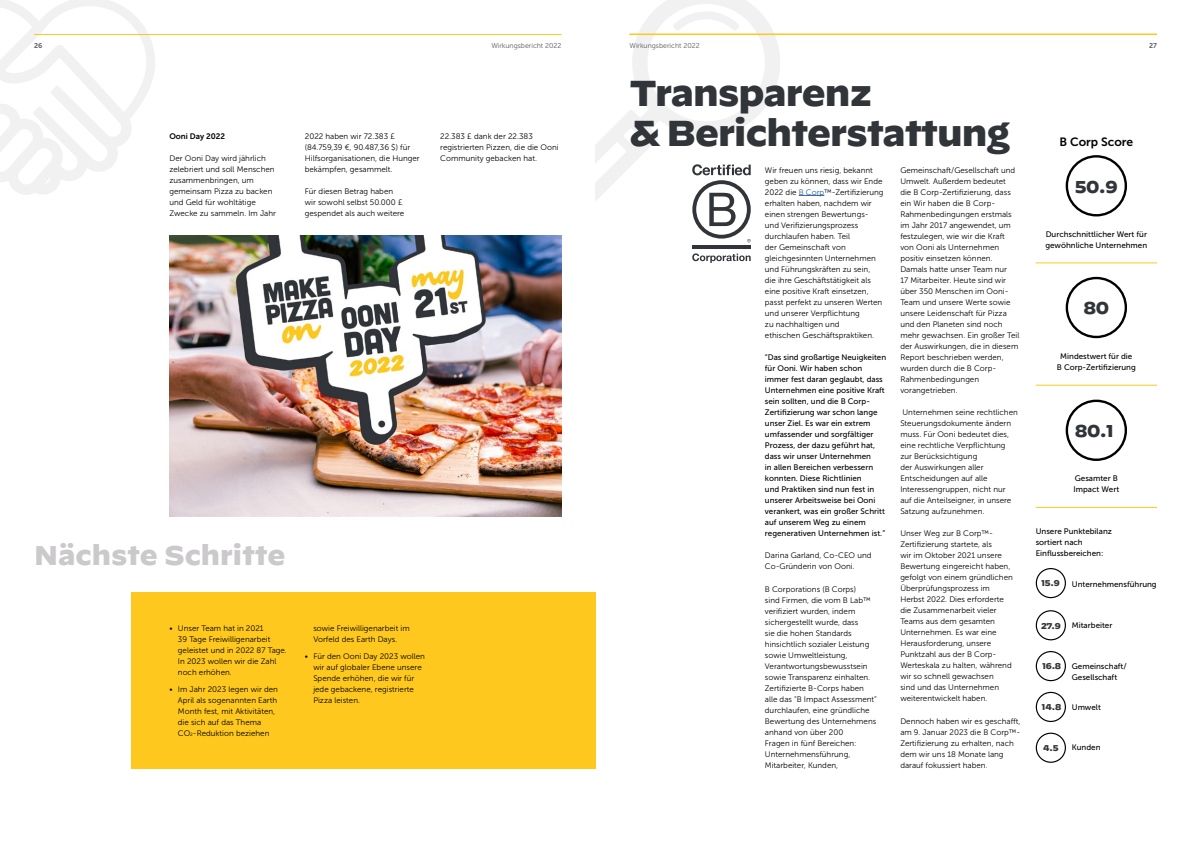
<style>
.page{position:relative;width:1191px;height:842px;background:#fff}
.page>*{position:absolute;margin:0;border:0;box-sizing:border-box;transform-origin:0 0}
.Heading{font:900 36px "Decimal";letter-spacing:-.025em;color:#313438}
.Faded_Heading{font:900 27px "Decimal";color:#cbc9cb}
.Heading-2{font:900 17.1px "Decimal";color:#313438}
.Body{font:12px "Museo Sans 700";color:#000}
.Heading-3{font:900 8.4px "Decimal";letter-spacing:-.025em;color:#313438}
.Body-2{font:8px/11px "Museo Sans 300";color:#000}
.Body-3{font:8px/11px "Museo Sans 500";color:#000}
.Body-4{font:8px "Museo Sans 700";color:#000}
.t1{font:7px "Museo Sans 300";color:#58575b}
.t2{font:7px "Museo Sans 700";color:#58575b}
.s1{color:#275b9b}
</style>
<div class="page">
<svg style="left:0;top:0;width:155px;height:195px"></svg>
<div style="left:131px;top:592px;width:464px;height:176px;background:#fec81e"></div>
<hr style="left:34px;top:34px;width:527px;height:1px;background:#fec81e">
<hr style="left:629px;top:34px;width:528px;height:1px;background:#fec81e">
<svg style="left:799px;top:195px;width:25px;height:1px"></svg>
<hr style="left:692px;top:245px;width:58px;height:4px;background:#313438">
<svg style="left:595px;top:0;width:185px;height:242px"></svg>
<svg style="left:692px;top:253px;width:58px;height:10px"></svg>
<img style="left:169px;top:235px;width:392px;height:282px">
<div style="left:1065px;top:155px;width:62px;height:61px;border:2px solid #000;border-radius:50%"></div>
<div style="left:1065px;top:277px;width:62px;height:61px;border:2px solid #000;border-radius:50%"></div>
<div style="left:1065px;top:400px;width:62px;height:61px;border:2px solid #000;border-radius:50%"></div>
<div style="left:1035px;top:568px;width:31px;height:30px;border:1px solid #000;border-radius:50%"></div>
<div style="left:1035px;top:651px;width:31px;height:30px;border:1px solid #000;border-radius:50%"></div>
<div style="left:1035px;top:610px;width:31px;height:30px;border:1px solid #000;border-radius:50%"></div>
<div style="left:1035px;top:692px;width:31px;height:30px;border:1px solid #000;border-radius:50%"></div>
<div style="left:1035px;top:733px;width:31px;height:30px;border:1px solid #000;border-radius:50%"></div>
<hr style="left:1035px;top:263px;width:122px;height:1px;background:#fec81e">
<hr style="left:1035px;top:385px;width:122px;height:1px;background:#fec81e">
<hr style="left:1035px;top:507px;width:122px;height:1px;background:#fec81e">
<p class="t2" style="left:34px;top:42px;width:10px">26</p>
<p class="t1" style="left:491px;top:42px;width:72px">Wirkungsbericht 2022</p>
<p class="t1" style="left:629px;top:42px;width:72px">Wirkungsbericht 2022</p>
<p class="t2" style="left:1149px;top:42px;width:9px">27</p>
<p class="Body-4" style="left:169px;top:131px;width:57px">Ooni Day 2022</p>
<p class="Body-2" style="left:169px;top:153px;width:108px">Der Ooni Day wird jährlich zelebriert und soll Menschen zusammenbringen, um gemeinsam Pizza zu backen und Geld für wohltätige<br>Zwecke zu sammeln. Im Jahr</p>
<p class="Body-2" style="left:305px;top:130px;width:116px">2022 haben wir 72.383 £ (84.759,39 €, 90.487,36 $) für<br>Hilfsorganisationen, die Hunger bekämpfen, gesammelt.</p>
<p class="Body-2" style="left:305px;top:186px;width:101px">Für diesen Betrag haben wir sowohl selbst 50.000 £ gespendet als auch weitere</p>
<p class="Body-2" style="left:440px;top:130px;width:120px">22.383 £ dank der 22.383 registrierten Pizzen, die die Ooni<br>Community gebacken hat.</p>
<p class="Faded_Heading" style="left:34px;top:540px;width:253px">Nächste Schritte</p>
<p class="Body-2" style="left:178px;top:623px;width:110px;text-indent:-9px">• Unser Team hat in 2021<br>39 Tage Freiwilligenarbeit geleistet und in 2022 87 Tage.<br>In 2023 wollen wir die Zahl noch erhöhen.</p>
<p class="Body-2" style="left:178px;top:683px;width:101px;text-indent:-9px">• Im Jahr 2023 legen wir den<br>April als sogenannten Earth<br>Month fest, mit Aktivitäten, die sich auf das Thema<br>CO<sub>2</sub>-Reduktion beziehen</p>
<p class="Body-2" style="left:313px;top:623px;width:98px">sowie Freiwilligenarbeit im<br>Vorfeld des Earth Days.</p>
<p class="Body-2" style="left:313px;top:650px;width:113px;text-indent:-9px">• Für den Ooni Day 2023 wollen wir auf globaler Ebene unsere<br>Spende erhöhen, die wir für jede gebackene, registrierte<br>Pizza leisten.</p>
<p class="Heading" style="left:629px;top:72px;width:244px">Transparenz</p>
<p class="Heading" style="left:629px;top:112px;width:381px">&amp; Berichterstattung</p>
<p class="Body-2" style="left:765px;top:164px;width:120px">Wir freuen uns riesig, bekannt geben zu können, dass wir Ende<br>2022 die <span class="s1">B Corp</span>™-Zertifizierung erhalten haben, nachdem wir einen strengen Bewertungs&shy;und Verifizierungsprozess durchlaufen haben. Teil<br>der Gemeinschaft von gleichgesinnten Unternehmen und Führungskräften zu sein,<br>die ihre Geschäftstätigkeit als eine positive Kraft einsetzen, passt perfekt zu unseren Werten und unserer Verpflichtung<br>zu nachhaltigen und<br>ethischen Geschäftspraktiken.</p>
<p class="Body-3" style="left:765px;top:352px;width:123px">“Das sind großartige Neuigkeiten für Ooni. Wir haben schon immer fest daran geglaubt, dass<br>Unternehmen eine positive Kraft sein sollten, und die B Corp-<br>Zertifizierung war schon lange unser Ziel. Es war ein extrem umfassender und sorgfältiger<br>Prozess, der dazu geführt hat, dass wir unser Unternehmen<br>in allen Bereichen verbessern konnten. Diese Richtlinien<br>und Praktiken sind nun fest in unserer Arbeitsweise bei Ooni verankert, was ein großer Schritt auf unserem Weg zu einem regenerativen Unternehmen ist.”</p>
<p class="Body-2" style="left:765px;top:550px;width:108px">Darina Garland, Co-CEO und<br>Co-Gründerin von Ooni.</p>
<p class="Body-2" style="left:765px;top:583px;width:113px">B Corporations (B Corps)<br>sind Firmen, die vom B Lab™ verifiziert wurden, indem sichergestellt wurde, dass<br>sie die hohen Standards hinsichtlich sozialer Leistung sowie Umweltleistung,<br>Verantwortungsbewusstsein sowie Transparenz einhalten.<br>Zertifizierte B-Corps haben alle das “B Impact Assessment” durchlaufen, eine gründliche<br>Bewertung des Unternehmens anhand von über 200<br>Fragen in fünf Bereichen:<br>Unternehmensführung,<br>Mitarbeiter, Kunden,</p>
<p class="Body-2" style="left:900px;top:164px;width:121px">Gemeinschaft/Gesellschaft und<br>Umwelt. Außerdem bedeutet<br>die B Corp-Zertifizierung, dass ein Wir haben die B Corp-<br>Rahmenbedingungen erstmals im Jahr 2017 angewendet, um festzulegen, wie wir die Kraft von Ooni als Unternehmen positiv einsetzen können.<br>Damals hatte unser Team nur<br>17 Mitarbeiter. Heute sind wir über 350 Menschen im Ooni-<br>Team und unsere Werte sowie unsere Leidenschaft für Pizza und den Planeten sind noch mehr gewachsen. Ein großer Teil der Auswirkungen, die in diesem<br>Report beschrieben werden, wurden durch die B Corp-<br>Rahmenbedingungen vorangetrieben.</p>
<p class="Body-2" style="left:900px;top:407px;width:119px">Unternehmen seine rechtlichen<br>Steuerungsdokumente ändern muss. Für Ooni bedeutet dies, eine rechtliche Verpflichtung zur Berücksichtigung<br>der Auswirkungen aller<br>Entscheidungen auf alle<br>Interessengruppen, nicht nur auf die Anteilseigner, in unsere<br>Satzung aufzunehmen.</p>
<p class="Body-2" style="left:900px;top:528px;width:114px">Unser Weg zur B Corp™-<br>Zertifizierung startete, als<br>wir im Oktober 2021 unsere<br>Bewertung eingereicht haben, gefolgt von einem gründlichen<br>Überprüfungsprozess im<br>Herbst 2022. Dies erforderte die Zusammenarbeit vieler<br>Teams aus dem gesamten<br>Unternehmen. Es war eine<br>Herausforderung, unsere<br>Punktzahl aus der B Corp-<br>Werteskala zu halten, während wir so schnell gewachsen<br>sind und das Unternehmen weiterentwickelt haben.</p>
<p class="Body-2" style="left:900px;top:715px;width:122px">Dennoch haben wir es geschafft, am 9. Januar 2023 die B Corp™-<br>Zertifizierung zu erhalten, nach dem wir uns 18 Monate lang darauf fokussiert haben.</p>
<p class="Body" style="left:1059px;top:135px;width:75px">B Corp Score</p>
<p class="Heading-2" style="left:1074px;top:177px;width:44px">50.9</p>
<p class="Body-3" style="left:1045px;top:228px;width:103px">Durchschnittlicher Wert für gewöhnliche Unternehmen</p>
<p class="Heading-2" style="left:1083px;top:298px;width:27px">80</p>
<p class="Body-3" style="left:1057px;top:351px;width:80px;text-align:center">Mindestwert für die<br>B Corp-Zertifizierung</p>
<p class="Heading-2" style="left:1074px;top:421px;width:41px">80.1</p>
<p class="Body-3" style="left:1073px;top:473px;width:47px">Gesamter B<br>Impact Wert</p>
<p class="Body-3" style="left:1035px;top:526px;width:78px">Unsere Punktebilanz sortiert nach<br>Einflussbereichen:</p>
<p class="Body-3" style="left:1071px;top:579px;width:86px">Unternehmensführung</p>
<p class="Heading-3" style="left:1041px;top:579px;width:20px">15.9</p>
<p class="Heading-3" style="left:1041px;top:621px;width:21px">27.9</p>
<p class="Body-3" style="left:1071px;top:620px;width:42px">Mitarbeiter</p>
<p class="Heading-3" style="left:1042px;top:662px;width:21px">16.8</p>
<p class="Heading-3" style="left:1041px;top:702px;width:21px">14.8</p>
<p class="Heading-3" style="left:1043px;top:743px;width:17px">4.5</p>
<p class="Body-3" style="left:1071px;top:660px;width:56px">Gemeinschaft/<br>Gesellschaft</p>
<p class="Body-3" style="left:1071px;top:701px;width:31px">Umwelt</p>
<p class="Body-3" style="left:1071px;top:742px;width:30px">Kunden</p>
</div>
